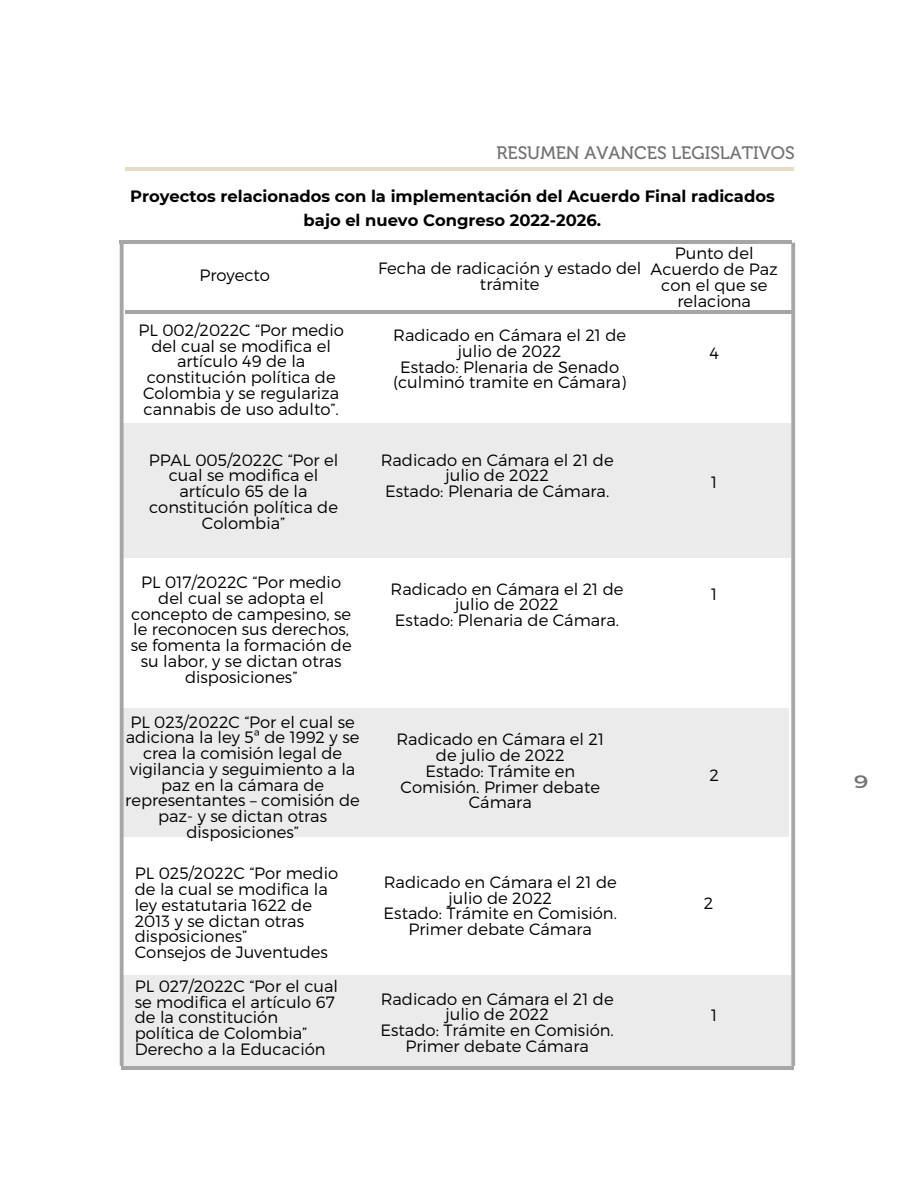
<style>
.page{position:relative;width:918px;height:1188px;background:#fff}
.page>*{position:absolute;margin:0;border:0;box-sizing:border-box;transform-origin:0 0}
.t1{font:18px "Museo 500";color:#737373}
.t2{font:18px "Montserrat";color:#737373;scale:1.32 1}
.t3{font:300 16.35px/15.8px "Montserrat";color:#000;text-align:center}
.t4{font:700 16.35px/23.7px "Montserrat";color:#000;text-align:center}
</style>
<div class="page">
<div style="left:124px;top:423px;width:667px;height:135px;background:#ebebeb"></div>
<div style="left:121px;top:975px;width:670px;height:92px;background:#ebebeb"></div>
<div style="left:121px;top:708px;width:667px;height:128px;background:#ebebeb"></div>
<svg style="left:120px;top:243px;width:4px;height:823px;background:#aeaeae"></svg>
<svg style="left:791px;top:243px;width:4px;height:823px;background:#acacac"></svg>
<hr style="left:120px;top:240px;width:672px;height:3px;background:#a6a6a6">
<hr style="left:125px;top:310px;width:668px;height:4px;background:#a6a6a6">
<hr style="left:125px;top:167px;width:668px;height:4px;background:#e5dec5">
<hr style="left:121px;top:1066px;width:673px;height:3px;background:#a6a6a6">
<p class="t1" style="left:496px;top:143px;width:300px">RESUMEN AVANCES LEGISLATIVOS</p>
<p class="t4" style="left:130px;top:184px;width:646px">Proyectos relacionados con la implementación del Acuerdo Final radicados bajo el nuevo Congreso 2022-2026.</p>
<p class="t3" style="left:199px;top:266px;width:72px">Proyecto</p>
<p class="t3" style="left:378px;top:260px;width:265px">Fecha de radicación y estado del trámite</p>
<p class="t3" style="left:139px;top:321px;width:207px">PL 002/2022C “Por medio del cual se modifica el artículo 49 de la constitución política de<br>Colombia y se regulariza cannabis de uso adulto”.</p>
<p class="t3" style="left:393px;top:327px;width:235px">Radicado en Cámara el 21 de julio de 2022<br>Estado: Plenaria de Senado (culminó tramite en Cámara)</p>
<p class="t3" style="left:651px;top:245px;width:129px">Punto del<br>Acuerdo de Paz con el que se relaciona</p>
<p class="t3" style="left:710px;top:345px;width:11px">4</p>
<p class="t3" style="left:149px;top:451px;width:191px">PPAL 005/2022C “Por el cual se modifica el artículo 65 de la constitución política de<br>Colombia”</p>
<p class="t3" style="left:381px;top:451px;width:235px">Radicado en Cámara el 21 de julio de 2022<br>Estado: Plenaria de Cámara.</p>
<p class="t3" style="left:711px;top:473px;width:8px">1</p>
<p class="t3" style="left:131px;top:574px;width:223px">PL 017/2022C “Por medio del cual se adopta el concepto de campesino, se le reconocen sus derechos, se fomenta la formación de su labor, y se dictan otras disposiciones”</p>
<p class="t3" style="left:125px;top:713px;width:236px">PL 023/2022C “Por el cual se adiciona la ley 5ª de 1992 y se crea la comisión legal de vigilancia y seguimiento a la paz en la cámara de representantes – comisión de paz- y se dictan otras disposiciones”</p>
<p class="t3" style="left:391px;top:580px;width:235px">Radicado en Cámara el 21 de julio de 2022<br>Estado: Plenaria de Cámara.</p>
<p class="t3" style="left:711px;top:585px;width:8px">1</p>
<p class="t3" style="left:396px;top:731px;width:209px">Radicado en Cámara el 21 de julio de 2022<br>Estado: Trámite en<br>Comisión. Primer debate<br>Cámara</p>
<p class="t3" style="left:709px;top:767px;width:11px">2</p>
<p class="t3" style="left:135px;top:865px;width:205px;text-align:left">PL 025/2022C “Por medio de la cual se modifica la ley estatutaria 1622 de<br>2013 y se dictan otras disposiciones”<br>Consejos de Juventudes</p>
<p class="t3" style="left:384px;top:873px;width:235px">Radicado en Cámara el 21 de julio de 2022<br>Estado: Trámite en Comisión.<br>Primer debate Cámara</p>
<p class="t3" style="left:381px;top:990px;width:235px">Radicado en Cámara el 21 de julio de 2022<br>Estado: Trámite en Comisión.<br>Primer debate Cámara</p>
<p class="t3" style="left:135px;top:977px;width:205px;text-align:left">PL 027/2022C “Por el cual se modifica el artículo 67 de la constitución política de Colombia”<br>Derecho a la Educación</p>
<p class="t3" style="left:704px;top:895px;width:11px">2</p>
<p class="t3" style="left:711px;top:1006px;width:8px">1</p>
<p class="t2" style="left:854px;top:770px;width:13px">9</p>
</div>
